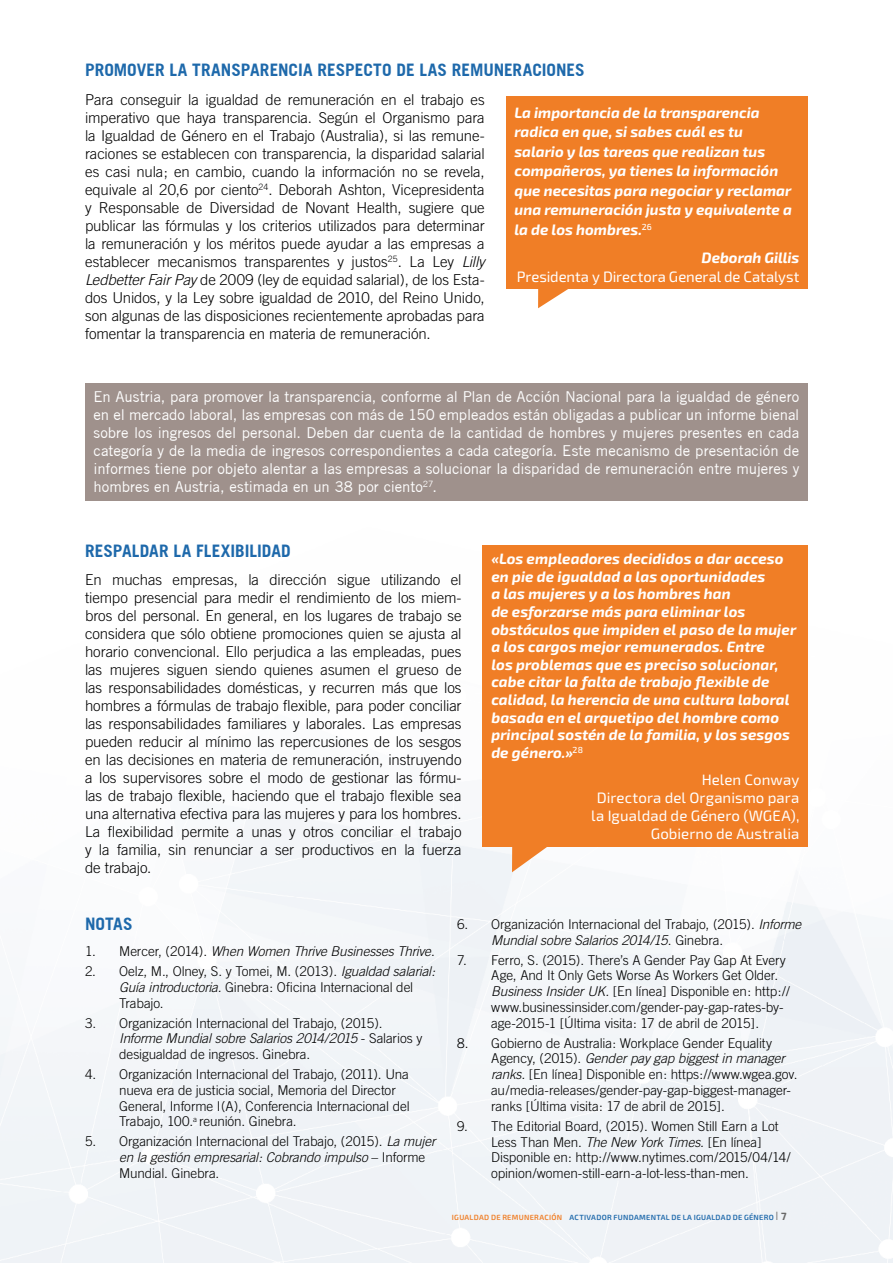
<style>
.page{position:relative;width:893px;height:1263px;background:#fff}
.page>*{position:absolute;margin:0;border:0;box-sizing:border-box;transform-origin:0 0}
.t1{font:700 17.25px "Trade Gothic";letter-spacing:-.005em;color:#1e69ab}
.t2{font:300 15px/18px "Trade Gothic";letter-spacing:-.005em;color:#000;text-align:justify}
.t3{font:italic 700 15px/17.7px "Exo 2.0";letter-spacing:.005em;color:#fff}
.t4{font:15px/18px "Trade Gothic";letter-spacing:-.005em;color:#fff;text-align:justify}
.t5{font:15px/18px "Exo 2.0";letter-spacing:.005em;color:#fff;text-align:right}
.t6{font:300 13.5px/15.8px "Trade Gothic";letter-spacing:-.01em;color:#000}
.t7{font:italic 300 13.5px "Trade Gothic";letter-spacing:-.015em;color:#000}
.t8{font:600 7.5px "Exo 2.0";letter-spacing:.035em;color:#1e69ab}
.s1{font-style:italic}
.s2{font-style:normal}
.s3{color:#f07e26}
.s4{font-weight:300;font-size:12px;color:#686868}
.s5{font-weight:700;font-size:10.5px;color:#686868}
</style>
<div class="page">
<img style="left:0;top:500px;width:893px;height:763px">
<div style="left:85px;top:383px;width:723px;height:117px;background:#9f918c"></div>
<svg style="left:483px;top:847px;width:325px;height:25px"></svg>
<div style="left:483px;top:545px;width:325px;height:302px;background:#f07e26"></div>
<svg style="left:538px;top:289px;width:30px;height:19px"></svg>
<div style="left:506px;top:97px;width:302px;height:192px;background:#f07e26"></div>
<p class="t1" style="left:85px;top:59px;width:118px">PROMOVERLA TRANS</p>
<p class="t1" style="left:241px;top:59px;width:47px">PARENCIA</p>
<p class="t1" style="left:317px;top:59px;width:56px">RESPECTO</p>
<p class="t1" style="left:396px;top:59px;width:33px">DE LAS</p>
<p class="t1" style="left:452px;top:59px;width:71px">REMUNERACION</p>
<p class="t1" style="left:567px;top:59px;width:18px">ES</p>
<p class="t2" style="left:85px;top:90px;width:401px">Para conseguir la igualdad de remuneración en el trabajo es imperativo que haya transparencia. Según el Organismo para la Igualdad de Género en el Trabajo (Australia), si las remune&shy;raciones se establecen con transparencia, la disparidad salarial es casi nula; en cambio, cuando la información no se revela, equivale al 20,6 por ciento<sup>24</sup>. Deborah Ashton, Vicepresidenta y Responsable de Diversidad de Novant Health, sugiere que publicar las fórmulas y los criterios utilizados para determinar la remuneración y los méritos puede ayudar a las empresas a establecer mecanismos transparentes y justos<sup>25</sup>. La Ley <span class="s1">Lilly Ledbetter Fair Pay</span> de 2009 (ley de equidad salarial), de los Esta&shy;dos Unidos, y la Ley sobre igualdad de 2010, del Reino Unido, son algunas de las disposiciones recientemente aprobadas para fomentar la transparencia en materia de remuneración.</p>
<p class="t3" style="left:514px;top:103px;width:279px;line-height:19.5px">La importancia de la transparencia radica en que, si sabes cuál es tu salario y las tareas que realizan tus compañeros, ya tienes la información que necesitas para negociar y reclamar una remuneración justa y equivalente a la de los hombres.<sup>26</sup></p>
<p class="t3" style="left:701px;top:249px;width:99px">Deborah Gillis</p>
<p class="t5" style="left:517px;top:268px;width:284px">Presidenta y Directora General de Catalyst</p>
<p class="t4" style="left:94px;top:387px;width:707px">En Austria, para promover la transparencia, conforme al Plan de Acción Nacional para la igualdad de género en el mercado laboral, las empresas con más de 150 empleados están obligadas a publicar un informe bienal sobre los ingresos del personal. Deben dar cuenta de la cantidad de hombres y mujeres presentes en cada categoría y de la media de ingresos correspondientes a cada categoría. Este mecanismo de presentación de informes tiene por objeto alentar a las empresas a solucionar la disparidad de remuneración entre mujeres y hombres en Austria, estimada en un 38 por ciento<sup>27</sup>.</p>
<p class="t1" style="left:85px;top:540px;width:48px">RESPALDAR</p>
<p class="t1" style="left:173px;top:540px;width:66px">LA FLEXIBILIDAD</p>
<p class="t2" style="left:85px;top:571px;width:378px">En muchas empresas, la dirección sigue utilizando el tiempo presencial para medir el rendimiento de los miem&shy;bros del personal. En general, en los lugares de trabajo se considera que sólo obtiene promociones quien se ajusta al horario convencional. Ello perjudica a las empleadas, pues las mujeres siguen siendo quienes asumen el grueso de las responsabilidades domésticas, y recurren más que los hombres a fórmulas de trabajo flexible, para poder conciliar las responsabilidades familiares y laborales. Las empresas pueden reducir al mínimo las repercusiones de los sesgos en las decisiones en materia de remuneración, instruyendo a los supervisores sobre el modo de gestionar las fórmu&shy;las de trabajo flexible, haciendo que el trabajo flexible sea una alternativa efectiva para las mujeres y para los hombres.<br>La flexibilidad permite a unas y otros conciliar el trabajo y la familia, sin renunciar a ser productivos en la fuerza de trabajo.</p>
<p class="t3" style="left:491px;top:550px;width:306px">«Los empleadores decididos a dar acceso en pie de igualdad a las oportunidades<br>a las mujeres y a los hombres han<br>de esforzarse más para eliminar los obstáculos que impiden el paso de la mujer a los cargos mejor remunerados. Entre<br>los problemas que es preciso solucionar, cabe citar la falta de trabajo flexible de calidad, la herencia de una cultura laboral basada en el arquetipo del hombre como principal sostén de la familia, y los sesgos de género.»<sup>28</sup></p>
<p class="t5" style="left:591px;top:770px;width:210px">Helen Conway<br>Directora del Organismo para la Igualdad de Género (WGEA),<br>Gobierno de Australia</p>
<p class="t1" style="left:85px;top:913px;width:11px">NOTAS</p>
<p class="t7" style="left:85px;top:943px;width:351px"><span class="s2">1. Mercer, (2014).</span> When Women Thrive Businesses Thrive<span class="s2">.</span></p>
<p class="t6" style="left:119px;top:963px;width:317px;text-indent:-34px">2. Oelz, M., Olney, S. y Tomei, M. (2013). <span class="s1">Igualdad salarial:<br>Guía introductoria.</span> Ginebra: Oficina Internacional del<br>Trabajo.</p>
<p class="t6" style="left:119px;top:1015px;width:305px;text-indent:-34px">3. Organización Internacional del Trabajo, (2015).<br><span class="s1">Informe Mundial sobre Salarios 2014/2015</span> - Salarios y desigualdad de ingresos<span class="s1">.</span> Ginebra.</p>
<p class="t6" style="left:119px;top:1066px;width:292px;text-indent:-34px">4. Organización Internacional del Trabajo, (2011). Una nueva era de justicia social, Memoria del Director General, Informe I(A), Conferencia Internacional del Trabajo, 100.<sup>a</sup> reunión. Ginebra.</p>
<p class="t6" style="left:119px;top:1133px;width:318px;text-indent:-34px">5. Organización Internacional del Trabajo, (2015). <span class="s1">La mujer en la gestión empresarial: Cobrando impulso</span> – Informe<br>Mundial. Ginebra.</p>
<p class="t6" style="left:491px;top:916px;width:312px;text-indent:-34px">6. Organización Internacional del Trabajo, (2015). <span class="s1">Informe<br>Mundial sobre Salarios 2014/15</span>. Ginebra.</p>
<p class="t6" style="left:491px;top:952px;width:300px;text-indent:-34px">7. Ferro, S. (2015). There’s A Gender Pay Gap At Every Age, And It Only Gets Worse As Workers Get Older.<br><span class="s1">Business Insider UK.</span> [En línea] Disponible en: http:// www.businessinsider.com/gender-pay-gap-rates-by&shy;age-2015-1 [Última visita: 17 de abril de 2015].</p>
<p class="t6" style="left:491px;top:1035px;width:308px;text-indent:-34px">8. Gobierno de Australia: Workplace Gender Equality Agency, (2015). <span class="s1">Gender pay gap biggest in manager ranks.</span> [En línea] Disponible en: https://www.wgea.gov. au/media-releases/gender-pay-gap-biggest-manager&shy;ranks [Última visita: 17 de abril de 2015].</p>
<p class="t6" style="left:491px;top:1118px;width:301px;text-indent:-34px">9. The Editorial Board, (2015). Women Still Earn a Lot Less Than Men. <span class="s1">The New York Times.</span> [En línea] Disponible en: http://www.nytimes.com/2015/04/14/ opinion/women-still-earn-a-lot-less-than-men.</p>
<p class="t8" style="left:452px;top:1213px;width:336px"><span class="s3">IGUALDAD DE REMUNERACIÓN</span> ACTIVADOR FUNDAMENTAL DE LA IGUALDAD DE GÉNERO <span class="s4">I</span> <span class="s5">7</span></p>
</div>
